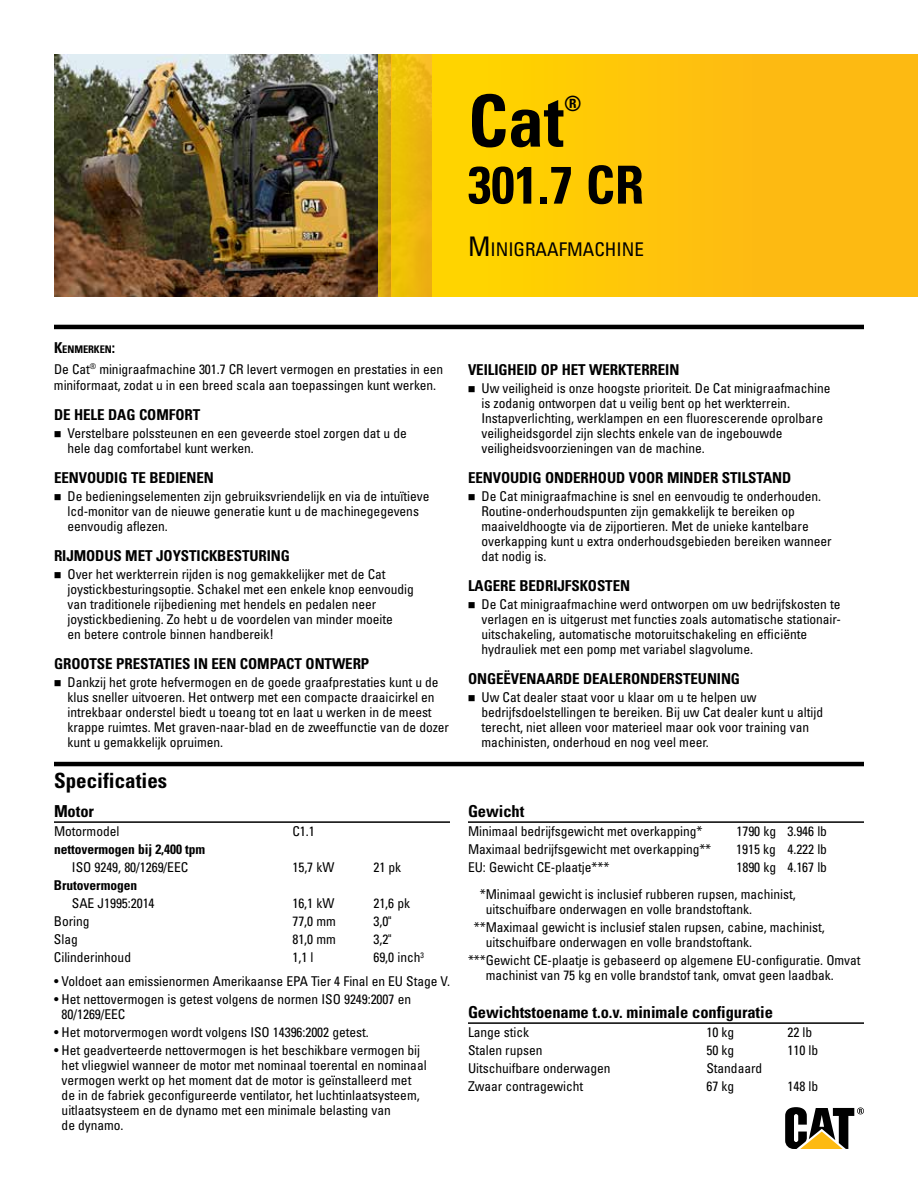
<style>
.page{position:relative;width:918px;height:1188px;background:#fff}
.page>*{position:absolute;margin:0;border:0;box-sizing:border-box;transform-origin:0 0}
.t1{font:700 condensed 72px "Univers LT Std";color:#000}
.t2{font:700 condensed 52.5px "Univers LT Std";color:#000}
.t3{font:700 condensed 21px "Univers LT Std";color:#000}
.t4{font:condensed 18.9px "Univers LT Std";color:#000}
.t5{font:700 condensed 16.5px "Univers LT Std";letter-spacing:-.005em;color:#000}
.t6{font:700 condensed 15px "Univers LT Std";letter-spacing:-.005em;color:#000}
.t7{font:condensed 13.5px/15px "Univers LT Std";letter-spacing:-.005em;color:#000}
.t8{font:700 condensed 13.5px "Univers LT Std";letter-spacing:-.005em;color:#000}
.t9{font:700 condensed 10.5px "Univers LT Std";letter-spacing:-.005em;color:#000}
.s1{font-size:27px}
.s2{font-size:15px}
.s3{color:#fff}
</style>
<div class="page">
<img style="left:54px;top:54px;width:324px;height:243px">
<hr style="left:54px;top:325px;width:810px;height:4px;background:#000">
<div style="left:432px;top:54px;width:486px;height:243px;background:linear-gradient(to right,#ffd500,#fdb417)"></div>
<svg style="left:392px;top:54px;width:40px;height:243px;background:#edbb0c"></svg>
<svg style="left:378px;top:54px;width:14px;height:243px;background:#d4a712"></svg>
<hr style="left:54px;top:821px;width:396px;height:2px;background:#000">
<hr style="left:468px;top:821px;width:396px;height:2px;background:#000">
<hr style="left:468px;top:1022px;width:396px;height:2px;background:#000">
<hr style="left:54px;top:762px;width:810px;height:4px;background:#000">
<svg style="left:785px;top:1107px;width:79px;height:42px"></svg>
<h1 class="t1" style="left:468px;top:77px;width:98px">Cat</h1>
<h3 class="t3" style="left:564px;top:90px;width:19px">®</h3>
<h2 class="t2" style="left:468px;top:153px;width:178px">301.7 CR</h2>
<h3 class="t4" style="left:468px;top:237px;width:177px"><span class="s1">M</span>INIGRAAFMACHINE</h3>
<p class="t9" style="left:54px;top:343px;width:63px"><span class="s2">K</span>ENMERKEN<span class="s2">:</span></p>
<p class="t7" style="left:54px;top:361px;width:391px;line-height:16.5px">De Cat<sup>®</sup> minigraafmachine 301.7 CR levert vermogen en prestaties in een miniformaat, zodat u in een breed scala aan toepassingen kunt werken.</p>
<p class="t6" style="left:54px;top:406px;width:148px">DE HELE DAG COMFORT</p>
<p class="t7" style="left:68px;top:426px;width:341px">Verstelbare polssteunen en een geveerde stoel zorgen dat u de hele dag comfortabel kunt werken.</p>
<p class="t6" style="left:54px;top:469px;width:162px">EENVOUDIG TE BEDIENEN</p>
<p class="t7" style="left:68px;top:489px;width:363px">De bedieningselementen zijn gebruiksvriendelijk en via de intuïtieve lcd-monitor van de nieuwe generatie kunt u de machinegegevens eenvoudig aflezen.</p>
<p class="t6" style="left:54px;top:547px;width:238px">RIJMODUS MET JOYSTICKBESTURING</p>
<p class="t7" style="left:68px;top:567px;width:348px">Over het werkterrein rijden is nog gemakkelijker met de Cat joystickbesturingsoptie. Schakel met een enkele knop eenvoudig van traditionele rijbediening met hendels en pedalen neer joystickbediening. Zo hebt u de voordelen van minder moeite<br>en betere controle binnen handbereik!</p>
<p class="t6" style="left:54px;top:655px;width:317px">GROOTSE PRESTATIES IN EEN COMPACT ONTWERP</p>
<p class="t7" style="left:68px;top:675px;width:383px">Dankzij het grote hefvermogen en de goede graafprestaties kunt u de klus sneller uitvoeren. Het ontwerp met een compacte draaicirkel en intrekbaar onderstel biedt u toeang tot en laat u werken in de meest krappe ruimtes. Met graven-naar-blad en de zweeffunctie van de dozer kunt u gemakkelijk opruimen.</p>
<h3 class="t3" style="left:54px;top:767px;width:115px">Specificaties</h3>
<p class="t5" style="left:54px;top:801px;width:41px">Motor</p>
<p class="t7" style="left:54px;top:824px;width:67px">Motormodel</p>
<p class="t7" style="left:293px;top:824px;width:24px">C1.1</p>
<p class="t8" style="left:54px;top:841px;width:153px">nettovermogen bij 2,400 tpm</p>
<p class="t7" style="left:72px;top:860px;width:118px">ISO 9249, 80/1269/EEC</p>
<p class="t7" style="left:292px;top:860px;width:43px">15,7 kW</p>
<p class="t7" style="left:373px;top:860px;width:29px">21 pk</p>
<p class="t8" style="left:54px;top:877px;width:85px">Brutovermogen</p>
<p class="t7" style="left:72px;top:896px;width:84px">SAE J1995:2014</p>
<p class="t7" style="left:292px;top:896px;width:43px">16,1 kW</p>
<p class="t7" style="left:373px;top:896px;width:38px">21,6 pk</p>
<p class="t7" style="left:54px;top:914px;width:37px">Boring</p>
<p class="t7" style="left:292px;top:914px;width:45px">77,0 mm</p>
<p class="t7" style="left:373px;top:914px;width:20px">3,0"</p>
<p class="t7" style="left:54px;top:932px;width:25px">Slag</p>
<p class="t7" style="left:292px;top:932px;width:45px">81,0 mm</p>
<p class="t7" style="left:373px;top:932px;width:20px">3,2"</p>
<p class="t7" style="left:54px;top:950px;width:79px">Cilinderinhoud</p>
<p class="t7" style="left:292px;top:950px;width:23px">1,1 l</p>
<p class="t7" style="left:373px;top:950px;width:52px">69,0 inch<sup>3</sup></p>
<p class="t7" style="left:54px;top:974px;width:398px">• Voldoet aan emissienormen Amerikaanse EPA Tier 4 Final en EU Stage V.</p>
<p class="t7" style="left:62px;top:992px;width:351px;text-indent:-8px">• Het nettovermogen is getest volgens de normen ISO 9249:2007 en<br>80/1269/EEC</p>
<p class="t7" style="left:54px;top:1025px;width:316px">• Het motorvermogen wordt volgens ISO 14396:2002 getest.</p>
<p class="t7" style="left:62px;top:1043px;width:367px;text-indent:-8px">• Het geadverteerde nettovermogen is het beschikbare vermogen bij het vliegwiel wanneer de motor met nominaal toerental en nominaal vermogen werkt op het moment dat de motor is geïnstalleerd met de in de fabriek geconfigureerde ventilator, het luchtinlaatsysteem, uitlaatsysteem en de dynamo met een minimale belasting van<br>de dynamo.</p>
<p class="t6" style="left:468px;top:361px;width:213px">VEILIGHEID OP HET WERKTERREIN</p>
<p class="t7" style="left:482px;top:381px;width:350px">Uw veiligheid is onze hoogste prioriteit. De Cat minigraafmachine is zodanig ontworpen dat u veilig bent op het werkterrein.<br>Instapverlichting, werklampen en een fluorescerende oprolbare veiligheidsgordel zijn slechts enkele van de ingebouwde veiligheidsvoorzieningen van de machine.</p>
<p class="t6" style="left:468px;top:469px;width:325px">EENVOUDIG ONDERHOUD VOOR MINDER STILSTAND</p>
<p class="t7" style="left:482px;top:489px;width:352px">De Cat minigraafmachine is snel en eenvoudig te onderhouden.<br>Routine-onderhoudspunten zijn gemakkelijk te bereiken op maaiveldhoogte via de zijportieren. Met de unieke kantelbare overkapping kunt u extra onderhoudsgebieden bereiken wanneer dat nodig is.</p>
<p class="t6" style="left:468px;top:577px;width:164px">LAGERE BEDRIJFSKOSTEN</p>
<p class="t7" style="left:482px;top:597px;width:361px">De Cat minigraafmachine werd ontworpen om uw bedrijfskosten te verlagen en is uitgerust met functies zoals automatische stationair&shy;uitschakeling, automatische motoruitschakeling en efficiënte hydrauliek met een pomp met variabel slagvolume.</p>
<p class="t6" style="left:468px;top:670px;width:274px">ONGEËVENAARDE DEALERONDERSTEUNING</p>
<p class="t7" style="left:482px;top:690px;width:343px">Uw Cat dealer staat voor u klaar om u te helpen uw bedrijfsdoelstellingen te bereiken. Bij uw Cat dealer kunt u altijd terecht, niet alleen voor materieel maar ook voor training van machinisten, onderhoud en nog veel meer.</p>
<p class="t5" style="left:468px;top:801px;width:58px">Gewicht</p>
<p class="t7" style="left:468px;top:824px;width:236px">Minimaal bedrijfsgewicht met overkapping*</p>
<p class="t7" style="left:737px;top:824px;width:92px">1790 kg 3.946 lb</p>
<p class="t7" style="left:468px;top:842px;width:245px">Maximaal bedrijfsgewicht met overkapping**</p>
<p class="t7" style="left:736px;top:842px;width:92px">1915 kg 4.222 lb</p>
<p class="t7" style="left:468px;top:860px;width:143px">EU: Gewicht CE-plaatje***</p>
<p class="t7" style="left:468px;top:854px;width:361px;line-height:27px;text-indent:269px">1890 kg 4.167 lb <span class="s3">**</span>*Minimaal gewicht is inclusief rubberen rupsen, machinist,</p>
<p class="t7" style="left:468px;top:900px;width:358px;line-height:18px;text-indent:18px">uitschuifbare onderwagen en volle brandstoftank. <span class="s3">*</span>**Maximaal gewicht is inclusief stalen rupsen, cabine, machinist,</p>
<p class="t7" style="left:468px;top:933px;width:394px;line-height:18px;text-indent:18px">uitschuifbare onderwagen en volle brandstoftank.<br>***Gewicht CE-plaatje is gebaseerd op algemene EU-configuratie. Omvat</p>
<p class="t7" style="left:486px;top:968px;width:350px">machinist van 75 kg en volle brandstof tank, omvat geen laadbak.</p>
<p class="t5" style="left:468px;top:1002px;width:306px">Gewichtstoename t.o.v. minimale configuratie</p>
<p class="t7" style="left:468px;top:1025px;width:63px">Lange stick</p>
<p class="t7" style="left:707px;top:1025px;width:29px">10 kg</p>
<p class="t7" style="left:788px;top:1025px;width:26px">22 lb</p>
<p class="t7" style="left:468px;top:1043px;width:76px">Stalen rupsen</p>
<p class="t7" style="left:707px;top:1043px;width:29px">50 kg</p>
<p class="t7" style="left:788px;top:1043px;width:32px">110 lb</p>
<p class="t7" style="left:468px;top:1061px;width:144px">Uitschuifbare onderwagen</p>
<p class="t7" style="left:707px;top:1061px;width:57px">Standaard</p>
<p class="t7" style="left:468px;top:1079px;width:117px">Zwaar contragewicht</p>
<p class="t7" style="left:707px;top:1079px;width:29px">67 kg</p>
<p class="t7" style="left:788px;top:1079px;width:32px">148 lb</p>
</div>
